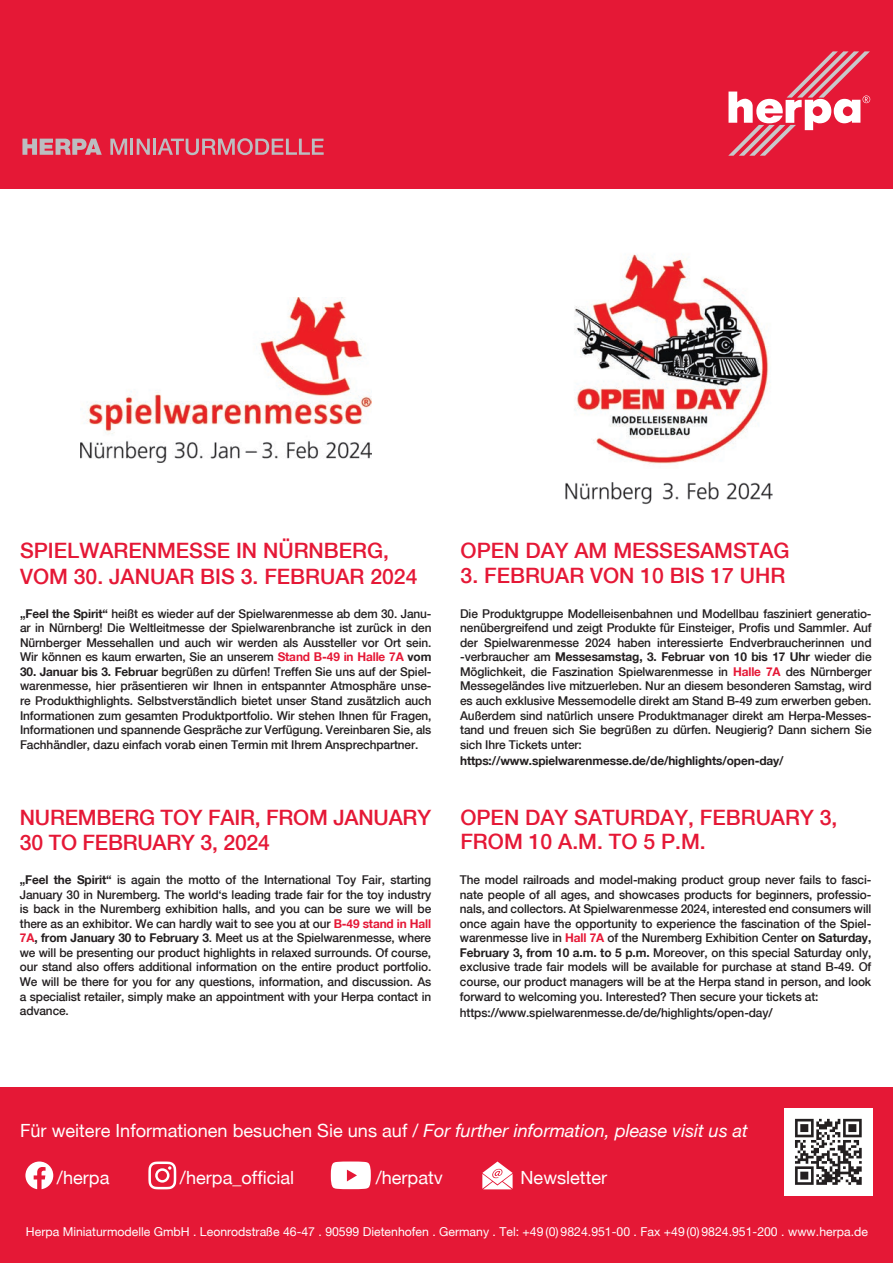
<style>
.page{position:relative;width:893px;height:1263px;background:#fff}
.page>*{position:absolute;margin:0;border:0;box-sizing:border-box;transform-origin:0 0}
.t1{font:500 21.15px/25.5px "Helvetica Neue";color:#e51836}
.t2{font:18.15px "Helvetica Neue";color:#fff}
.t3{font:12.3px "Helvetica Neue";color:#fff}
.t4{font:500 12.15px/14.5px "Helvetica Neue";letter-spacing:-.01em;color:#231f20;text-align:justify}
.t5{font:700 12.15px "Helvetica Neue";letter-spacing:-.01em;color:#231f20}
.s1{font-weight:700}
.s2{font-weight:700;color:#e51836}
.s3{font-style:italic}
</style>
<div class="page">
<div style="left:0;top:0;width:893px;height:189px;background:#e51836"></div>
<div style="left:0;top:1087px;width:893px;height:176px;background:#e51836"></div>
<img style="left:785px;top:1108px;width:87px;height:88px">
<svg style="left:25px;top:1161px;width:28px;height:28px"></svg>
<svg style="left:148px;top:1161px;width:28px;height:28px"></svg>
<svg style="left:331px;top:1161px;width:40px;height:28px"></svg>
<svg style="left:482px;top:1161px;width:31px;height:28px"></svg>
<img style="left:80px;top:297px;width:291px;height:165px">
<img style="left:574px;top:254px;width:195px;height:210px">
<img style="left:565px;top:482px;width:208px;height:23px">
<svg style="left:22px;top:139px;width:80px;height:16px"></svg>
<svg style="left:110px;top:139px;width:40px;height:16px"></svg>
<hr style="left:153px;top:139px;width:3px;height:16px;background:#bcbdc0">
<svg style="left:158px;top:138px;width:166px;height:17px"></svg>
<svg style="left:728px;top:51px;width:142px;height:105px"></svg>
<p class="t1" style="left:20px;top:538px;width:399px">SPIELWARENMESSE IN NÜRNBERG,<br>VOM 30. JANUAR BIS 3. FEBRUAR 2024</p>
<p class="t4" style="left:20px;top:606px;width:413px"><span class="s1">„Feel the Spirit“</span> heißt es wieder auf der Spielwarenmesse ab dem 30. Janu&shy;ar in Nürnberg! Die Weltleitmesse der Spielwarenbranche ist zurück in den Nürnberger Messehallen und auch wir werden als Aussteller vor Ort sein.<br>Wir können es kaum erwarten, Sie an unserem <span class="s2">Stand B-49 in Halle 7A</span> <span class="s1">vom</span></p>
<p class="t4" style="left:20px;top:664px;width:413px"><span class="s1">30. Januar bis 3. Februar</span> begrüßen zu dürfen! Treffen Sie uns auf der Spiel&shy;warenmesse, hier präsentieren wir Ihnen in entspannter Atmosphäre unse&shy;re Produkthighlights. Selbstverständlich bietet unser Stand zusätzlich auch Informationen zum gesamten Produktportfolio. Wir stehen Ihnen für Fragen, Informationen und spannende Gespräche zur Verfügung. Vereinbaren Sie, als Fachhändler, dazu einfach vorab einen Termin mit Ihrem Ansprechpartner.</p>
<p class="t1" style="left:20px;top:804px;width:413px">NUREMBERG TOY FAIR, FROM JANUARY<br>30 TO FEBRUARY 3, 2024</p>
<p class="t4" style="left:20px;top:872px;width:413px"><span class="s1">„Feel the Spirit“</span> is again the motto of the International Toy Fair, starting January 30 in Nuremberg. The world‘s leading trade fair for the toy industry is back in the Nuremberg exhibition halls, and you can be sure we will be there as an exhibitor. We can hardly wait to see you at our <span class="s2">B-49 stand in Hall 7A</span><span class="s1">, from January 30 to February 3</span>. Meet us at the Spielwarenmesse, where we will be presenting our product highlights in relaxed surrounds. Of course, our stand also offers additional information on the entire product portfolio.<br>We will be there for you for any questions, information, and discussion. As a specialist retailer, simply make an appointment with your Herpa contact in advance.</p>
<p class="t1" style="left:461px;top:538px;width:331px">OPEN DAY AM MESSESAMSTAG</p>
<p class="t1" style="left:461px;top:562px;width:326px">3. FEBRUAR VON 10 BIS 17 UHR</p>
<p class="t4" style="left:460px;top:606px;width:413px">Die Produktgruppe Modelleisenbahnen und Modellbau fasziniert generatio&shy;nenübergreifend und zeigt Produkte für Einsteiger, Profis und Sammler. Auf der Spielwarenmesse 2024 haben interessierte Endverbraucherinnen und -verbraucher am <span class="s1">Messesamstag, 3. Februar von 10 bis 17 Uhr</span> wieder die Möglichkeit, die Faszination Spielwarenmesse in <span class="s2">Halle 7A</span> des Nürnberger Messegeländes live mitzuerleben. Nur an diesem besonderen Samstag, wird es auch exklusive Messemodelle direkt am Stand B-49 zum erwerben geben.<br>Außerdem sind natürlich unsere Produktmanager direkt am Herpa-Messes&shy;tand und freuen sich Sie begrüßen zu dürfen. Neugierig? Dann sichern Sie sich Ihre Tickets unter:</p>
<p class="t5" style="left:460px;top:753px;width:325px">https://www.spielwarenmesse.de/de/highlights/open-day/</p>
<p class="t1" style="left:460px;top:805px;width:378px;line-height:24.5px">OPEN DAY SATURDAY, FEBRUARY 3,<br>FROM 10 A.M. TO 5 P.M.</p>
<p class="t4" style="left:460px;top:872px;width:413px">The model railroads and model-making product group never fails to fasci&shy;nate people of all ages, and showcases products for beginners, professio&shy;nals, and collectors. At Spielwarenmesse 2024, interested end consumers will once again have the opportunity to experience the fascination of the Spiel&shy;warenmesse live in <span class="s2">Hall 7A</span> of the Nuremberg Exhibition Center <span class="s1">on Saturday, February 3, from 10 a.m. to 5 p.m.</span> Moreover, on this special Saturday only, exclusive trade fair models will be available for purchase at stand B-49. Of course, our product managers will be at the Herpa stand in person, and look forward to welcoming you. Interested? Then secure your tickets at:</p>
<p class="t4" style="left:460px;top:1005px;width:314px">https://www.spielwarenmesse.de/de/highlights/open-day/</p>
<p class="t2" style="left:20px;top:1120px;width:729px">Für weitere Informationen besuchen Sie uns auf <span class="s3">/ For further information, please visit us at</span></p>
<p class="t2" style="left:57px;top:1166px;width:54px">/herpa</p>
<p class="t2" style="left:180px;top:1166px;width:116px">/herpa_official</p>
<p class="t2" style="left:376px;top:1166px;width:69px">/herpatv</p>
<p class="t2" style="left:520px;top:1166px;width:88px">Newsletter</p>
<p class="t3" style="left:26px;top:1224px;width:843px">Herpa Miniaturmodelle GmbH . Leonrodstraße 46-47 . 90599 Dietenhofen . Germany . Tel: +49 (0) 9824.951-00 . Fax +49 (0) 9824.951-200 . www.herpa.de</p>
</div>
